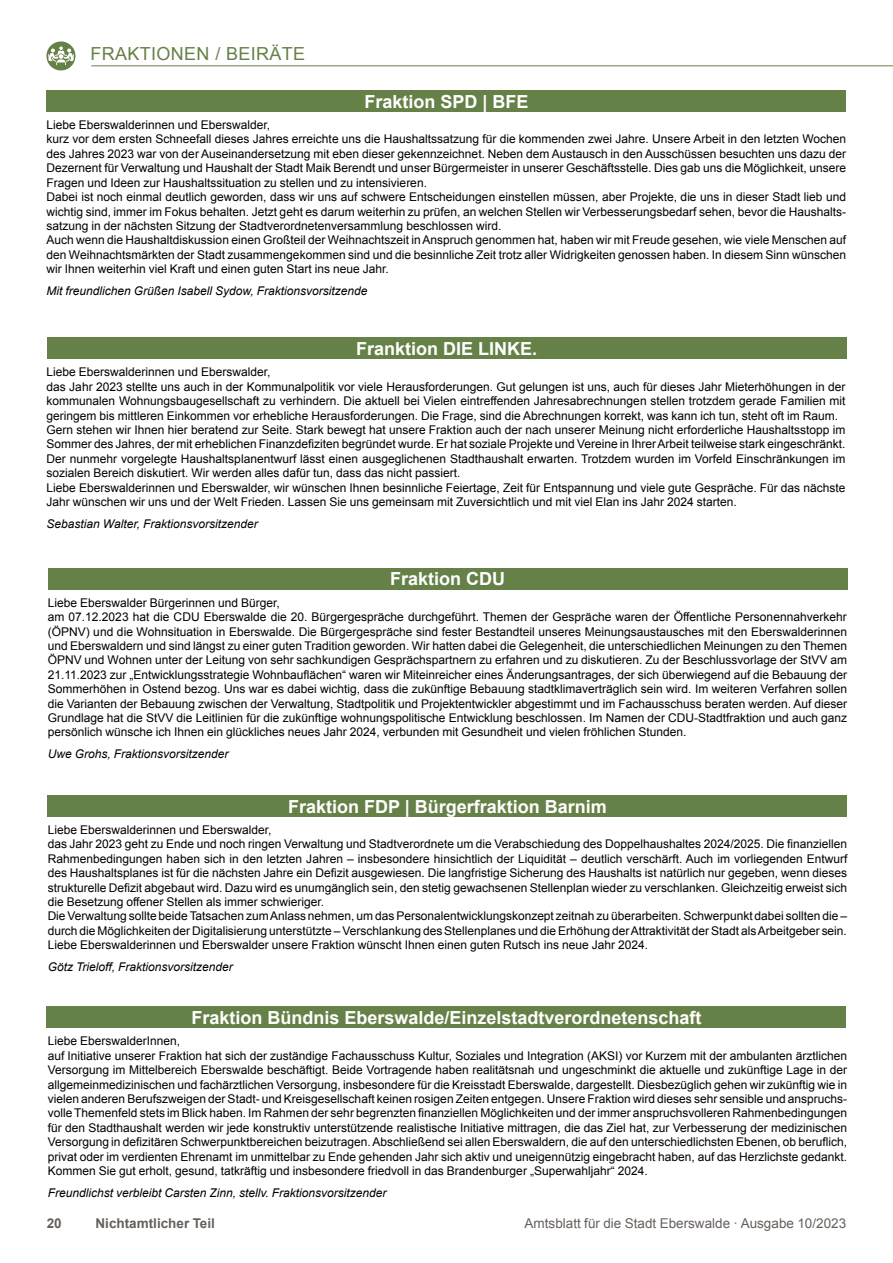
<style>
.page{position:relative;width:893px;height:1263px;background:#fff}
.page>*{position:absolute;margin:0;border:0;box-sizing:border-box;transform-origin:0 0}
.t1{font:700 18px "Arial";color:#fff}
.t2{font:18px "Arial";letter-spacing:.02em;color:#668147}
.t3{font:13.5px "Arial";color:#66605c}
.t4{font:700 13.5px "Arial";color:#66605c}
.t5{font:12px/14.4px "Arial";color:#000}
.t6{font:italic 12px "Arial";color:#000}
</style>
<div class="page">
<hr style="left:91px;top:65px;width:802px;height:1px;background:#668147">
<svg style="left:46px;top:41px;width:29px;height:29px"></svg>
<svg style="left:48px;top:46px;width:26px;height:19px"></svg>
<div style="left:47px;top:90px;width:799px;height:22px;background:#668147"></div>
<div style="left:48px;top:568px;width:799px;height:21px;background:#668147"></div>
<div style="left:47px;top:338px;width:799px;height:21px;background:#668147"></div>
<div style="left:48px;top:795px;width:799px;height:22px;background:#668147"></div>
<div style="left:47px;top:1006px;width:799px;height:22px;background:#668147"></div>
<h1 class="t2" style="left:90px;top:42px;width:216px">FRAKTIONEN / BEIRÄTE</h1>
<h1 class="t1" style="left:364px;top:89px;width:166px">Fraktion SPD | BFE</h1>
<p class="t5" style="left:46px;top:118px;width:801px">Liebe Eberswalderinnen und Eberswalder,<br>kurz vor dem ersten Schneefall dieses Jahres erreichte uns die Haushaltssatzung für die kommenden zwei Jahre. Unsere Arbeit in den letzten Wochen des Jahres 2023 war von der Auseinandersetzung mit eben dieser gekennzeichnet. Neben dem Austausch in den Ausschüssen besuchten uns dazu der Dezernent für Verwaltung und Haushalt der Stadt Maik Berendt und unser Bürgermeister in unserer Geschäftsstelle. Dies gab uns die Möglichkeit, unsere Fragen und Ideen zur Haushaltssituation zu stellen und zu intensivieren.<br>Dabei ist noch einmal deutlich geworden, dass wir uns auf schwere Entscheidungen einstellen müssen, aber Projekte, die uns in dieser Stadt lieb und wichtig sind, immer im Fokus behalten. Jetzt geht es darum weiterhin zu prüfen, an welchen Stellen wir Verbesserungsbedarf sehen, bevor die Haushalts&shy;satzung in der nächsten Sitzung der Stadtverordnetenversammlung beschlossen wird.<br>Auch wenn die Haushaltdiskussion einen Großteil der Weihnachtszeit in Anspruch genommen hat, haben wir mit Freude gesehen, wie viele Menschen auf den Weihnachtsmärkten der Stadt zusammengekommen sind und die besinnliche Zeit trotz aller Widrigkeiten genossen haben. In diesem Sinn wünschen wir Ihnen weiterhin viel Kraft und einen guten Start ins neue Jahr.</p>
<p class="t6" style="left:46px;top:284px;width:323px">Mit freundlichen Grüßen Isabell Sydow, Fraktionsvorsitzende</p>
<h1 class="t1" style="left:356px;top:337px;width:183px">Franktion DIE LINKE.</h1>
<p class="t5" style="left:47px;top:365px;width:800px">Liebe Eberswalderinnen und Eberswalder,<br>das Jahr 2023 stellte uns auch in der Kommunalpolitik vor viele Herausforderungen. Gut gelungen ist uns, auch für dieses Jahr Mieterhöhungen in der kommunalen Wohnungsbaugesellschaft zu verhindern. Die aktuell bei Vielen eintreffenden Jahresabrechnungen stellen trotzdem gerade Familien mit geringem bis mittleren Einkommen vor erhebliche Herausforderungen. Die Frage, sind die Abrechnungen korrekt, was kann ich tun, steht oft im Raum.<br>Gern stehen wir Ihnen hier beratend zur Seite. Stark bewegt hat unsere Fraktion auch der nach unserer Meinung nicht erforderliche Haushaltsstopp im Sommer des Jahres, der mit erheblichen Finanzdefiziten begründet wurde. Er hat soziale Projekte und Vereine in Ihrer Arbeit teilweise stark eingeschränkt.<br>Der nunmehr vorgelegte Haushaltsplanentwurf lässt einen ausgeglichenen Stadthaushalt erwarten. Trotzdem wurden im Vorfeld Einschränkungen im sozialen Bereich diskutiert. Wir werden alles dafür tun, dass das nicht passiert.<br>Liebe Eberswalderinnen und Eberswalder, wir wünschen Ihnen besinnliche Feiertage, Zeit für Entspannung und viele gute Gespräche. Für das nächste Jahr wünschen wir uns und der Welt Frieden. Lassen Sie uns gemeinsam mit Zuversichtlich und mit viel Elan ins Jahr 2024 starten.</p>
<p class="t6" style="left:47px;top:517px;width:213px">Sebastian Walter, Fraktionsvorsitzender</p>
<h1 class="t1" style="left:390px;top:567px;width:117px">Fraktion CDU</h1>
<p class="t5" style="left:48px;top:595px;width:801px">Liebe Eberswalder Bürgerinnen und Bürger,<br>am 07.12.2023 hat die CDU Eberswalde die 20. Bürgergespräche durchgeführt. Themen der Gespräche waren der Öffentliche Personennahverkehr (ÖPNV) und die Wohnsituation in Eberswalde. Die Bürgergespräche sind fester Bestandteil unseres Meinungsaustausches mit den Eberswalderinnen und Eberswaldern und sind längst zu einer guten Tradition geworden. Wir hatten dabei die Gelegenheit, die unterschiedlichen Meinungen zu den Themen ÖPNV und Wohnen unter der Leitung von sehr sachkundigen Gesprächspartnern zu erfahren und zu diskutieren. Zu der Beschlussvorlage der StVV am 21.11.2023 zur „Entwicklungsstrategie Wohnbauflächen“ waren wir Miteinreicher eines Änderungsantrages, der sich überwiegend auf die Bebauung der Sommerhöhen in Ostend bezog. Uns war es dabei wichtig, dass die zukünftige Bebauung stadtklimaverträglich sein wird. Im weiteren Verfahren sollen die Varianten der Bebauung zwischen der Verwaltung, Stadtpolitik und Projektentwickler abgestimmt und im Fachausschuss beraten werden. Auf dieser Grundlage hat die StVV die Leitlinien für die zukünftige wohnungspolitische Entwicklung beschlossen. Im Namen der CDU-Stadtfraktion und auch ganz persönlich wünsche ich Ihnen ein glückliches neues Jahr 2024, verbunden mit Gesundheit und vielen fröhlichen Stunden.</p>
<p class="t6" style="left:48px;top:747px;width:182px">Uwe Grohs, Fraktionsvorsitzender</p>
<h1 class="t1" style="left:288px;top:794px;width:320px">Fraktion FDP | Bürgerfraktion Barnim</h1>
<p class="t5" style="left:48px;top:823px;width:801px">Liebe Eberswalderinnen und Eberswalder,<br>das Jahr 2023 geht zu Ende und noch ringen Verwaltung und Stadtverordnete um die Verabschiedung des Doppelhaushaltes 2024/2025. Die finanziellen Rahmenbedingungen haben sich in den letzten Jahren – insbesondere hinsichtlich der Liquidität – deutlich verschärft. Auch im vorliegenden Entwurf des Haushaltsplanes ist für die nächsten Jahre ein Defizit ausgewiesen. Die langfristige Sicherung des Haushalts ist natürlich nur gegeben, wenn dieses strukturelle Defizit abgebaut wird. Dazu wird es unumgänglich sein, den stetig gewachsenen Stellenplan wieder zu verschlanken. Gleichzeitig erweist sich die Besetzung offener Stellen als immer schwieriger.<br>Die Verwaltung sollte beide Tatsachen zum Anlass nehmen, um das Personalentwicklungskonzept zeitnah zu überarbeiten. Schwerpunkt dabei sollten die – durch die Möglichkeiten der Digitalisierung unterstützte – Verschlankung des Stellenplanes und die Erhöhung der Attraktivität der Stadt als Arbeitgeber sein.<br>Liebe Eberswalderinnen und Eberswalder unsere Fraktion wünscht Ihnen einen guten Rutsch ins neue Jahr 2024.</p>
<p class="t6" style="left:48px;top:960px;width:187px">Götz Trieloff, Fraktionsvorsitzender</p>
<h1 class="t1" style="left:191px;top:1005px;width:512px">Fraktion Bündnis Eberswalde/Einzelstadtverordnetenschaft</h1>
<p class="t5" style="left:48px;top:1034px;width:801px">Liebe EberswalderInnen,<br>auf Initiative unserer Fraktion hat sich der zuständige Fachausschuss Kultur, Soziales und Integration (AKSI) vor Kurzem mit der ambulanten ärztlichen Versorgung im Mittelbereich Eberswalde beschäftigt. Beide Vortragende haben realitätsnah und ungeschminkt die aktuelle und zukünftige Lage in der allgemeinmedizinischen und fachärztlichen Versorgung, insbesondere für die Kreisstadt Eberswalde, dargestellt. Diesbezüglich gehen wir zukünftig wie in vielen anderen Berufszweigen der Stadt- und Kreisgesellschaft keinen rosigen Zeiten entgegen. Unsere Fraktion wird dieses sehr sensible und anspruchs&shy;volle Themenfeld stets im Blick haben. Im Rahmen der sehr begrenzten finanziellen Möglichkeiten und der immer anspruchsvolleren Rahmenbedingungen für den Stadthaushalt werden wir jede konstruktiv unterstützende realistische Initiative mittragen, die das Ziel hat, zur Verbesserung der medizinischen Versorgung in defizitären Schwerpunktbereichen beizutragen. Abschließend sei allen Eberswaldern, die auf den unterschiedlichsten Ebenen, ob beruflich, privat oder im verdienten Ehrenamt im unmittelbar zu Ende gehenden Jahr sich aktiv und uneigennützig eingebracht haben, auf das Herzlichste gedankt.<br>Kommen Sie gut erholt, gesund, tatkräftig und insbesondere friedvoll in das Brandenburger „Superwahljahr“ 2024.</p>
<p class="t6" style="left:48px;top:1186px;width:340px">Freundlichst verbleibt Carsten Zinn, stellv. Fraktionsvorsitzender</p>
<p class="t4" style="left:47px;top:1214px;width:17px">20</p>
<p class="t4" style="left:96px;top:1214px;width:121px">Nichtamtlicher Teil</p>
<p class="t3" style="left:525px;top:1214px;width:323px">Amtsblatt für die Stadt Eberswalde · Ausgabe 10/2023</p>
</div>
